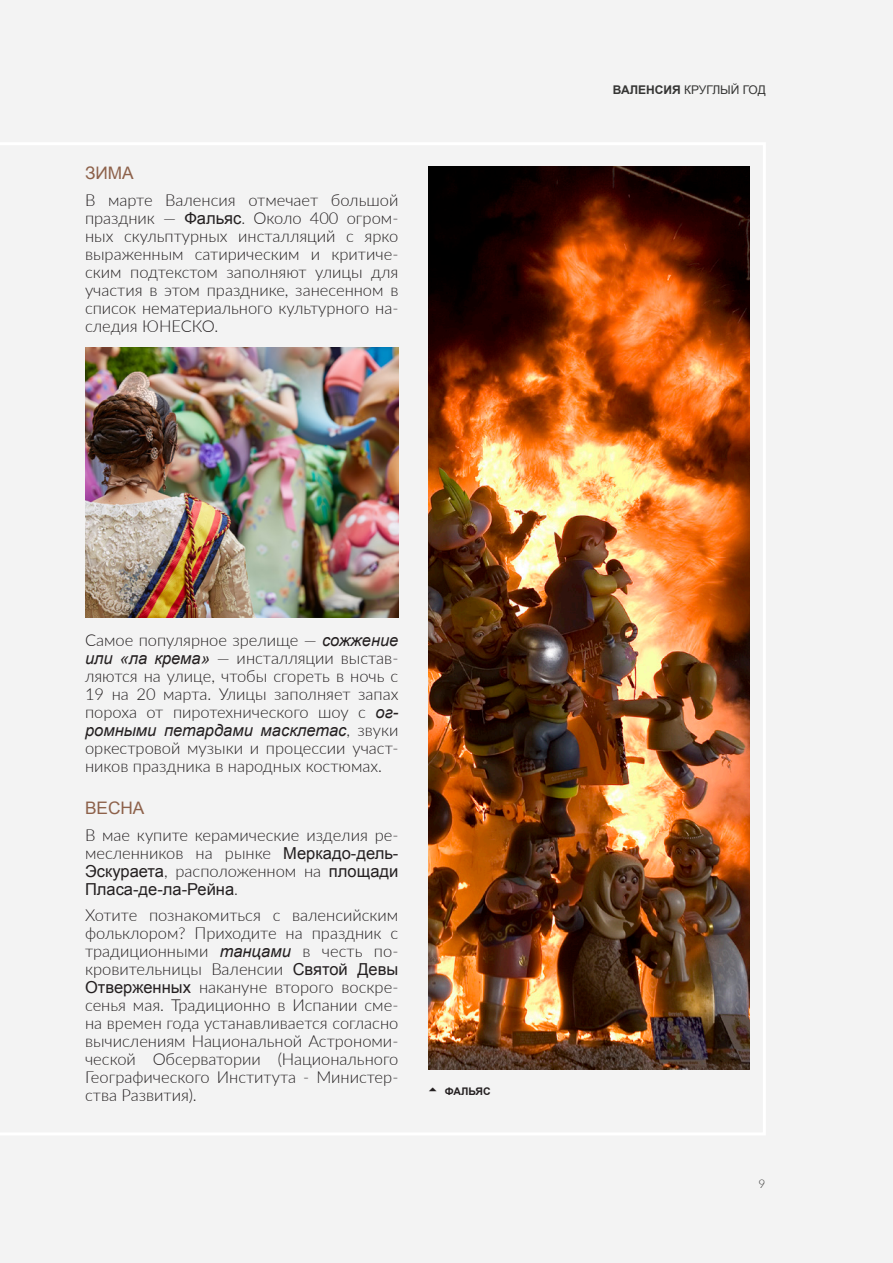
<style>
.page{position:relative;width:893px;height:1263px;background:#f3f3f3}
.page>*{position:absolute;margin:0;border:0;box-sizing:border-box;transform-origin:0 0}
.t1{font:17.25px "Arial";color:#8d614a}
.Body{font:300 16.5px/18px "Lato";color:#231f20;text-align:justify}
.t2{font:12px "Arial";letter-spacing:-.01em;color:#353534}
.t3{font:300 12px "Lato";color:#353534}
.t4{font:700 10.5px "Arial";color:#231f20}
.s1{font-family:"Arial";font-weight:400}
.s2{font-family:"Arial";font-weight:400;font-style:italic}
.s3{font-weight:700}
</style>
<div class="page">
<img style="left:0;top:143px;width:765px;height:992px">
<svg style="left:429px;top:1087px;width:8px;height:4px"></svg>
<h3 class="t1" style="left:85px;top:162px;width:50px">ЗИМА</h3>
<p class="Body" style="left:85px;top:190px;width:315px">В марте Валенсия отмечает большой праздник — <span class="s1">Фальяс</span>. Около 400 огром&shy;ных скульптурных инсталляций с ярко выраженным сатирическим и критиче&shy;ским подтекстом заполняют улицы для участия в этом празднике, занесенном в список нематериального культурного на&shy;следия ЮНЕСКО.</p>
<p class="Body" style="left:85px;top:630px;width:315px">Самое популярное зрелище — <span class="s2">сожжение или «ла крема»</span> — инсталляции выстав&shy;ляются на улице, чтобы сгореть в ночь с 19 на 20 марта. Улицы заполняет запах пороха от пиротехнического шоу с <span class="s2">ог&shy;ромными петардами масклетас</span>, звуки оркестровой музыки и процессии участ&shy;ников праздника в народных костюмах.</p>
<h3 class="t1" style="left:85px;top:797px;width:61px">ВЕСНА</h3>
<p class="Body" style="left:85px;top:825px;width:315px">В мае купите керамические изделия ре&shy;месленников на рынке <span class="s1">Меркадо-дель-Эскураета</span>, расположенном на <span class="s1">площади Пласа-де-ла-Рейна</span>.</p>
<p class="Body" style="left:85px;top:905px;width:315px">Хотите познакомиться с валенсийским фольклором? Приходите на праздник с традиционными <span class="s2">танцами</span> в честь по&shy;кровительницы Валенсии <span class="s1">Святой Девы Отверженных</span> накануне второго воскре&shy;сенья мая. Традиционно в Испании сме&shy;на времен года устанавливается согласно вычислениям Национальной Астрономи&shy;ческой Обсерватории (Национального Географического Института - Министер&shy;ства Развития).</p>
<p class="t4" style="left:445px;top:1084px;width:48px">ФАЛЬЯС</p>
<p class="t2" style="left:613px;top:82px;width:154px"><span class="s3">ВАЛЕНСИЯ</span> КРУГЛЫЙ ГОД</p>
<p class="t3" style="left:758px;top:1175px;width:8px">9</p>
</div>
